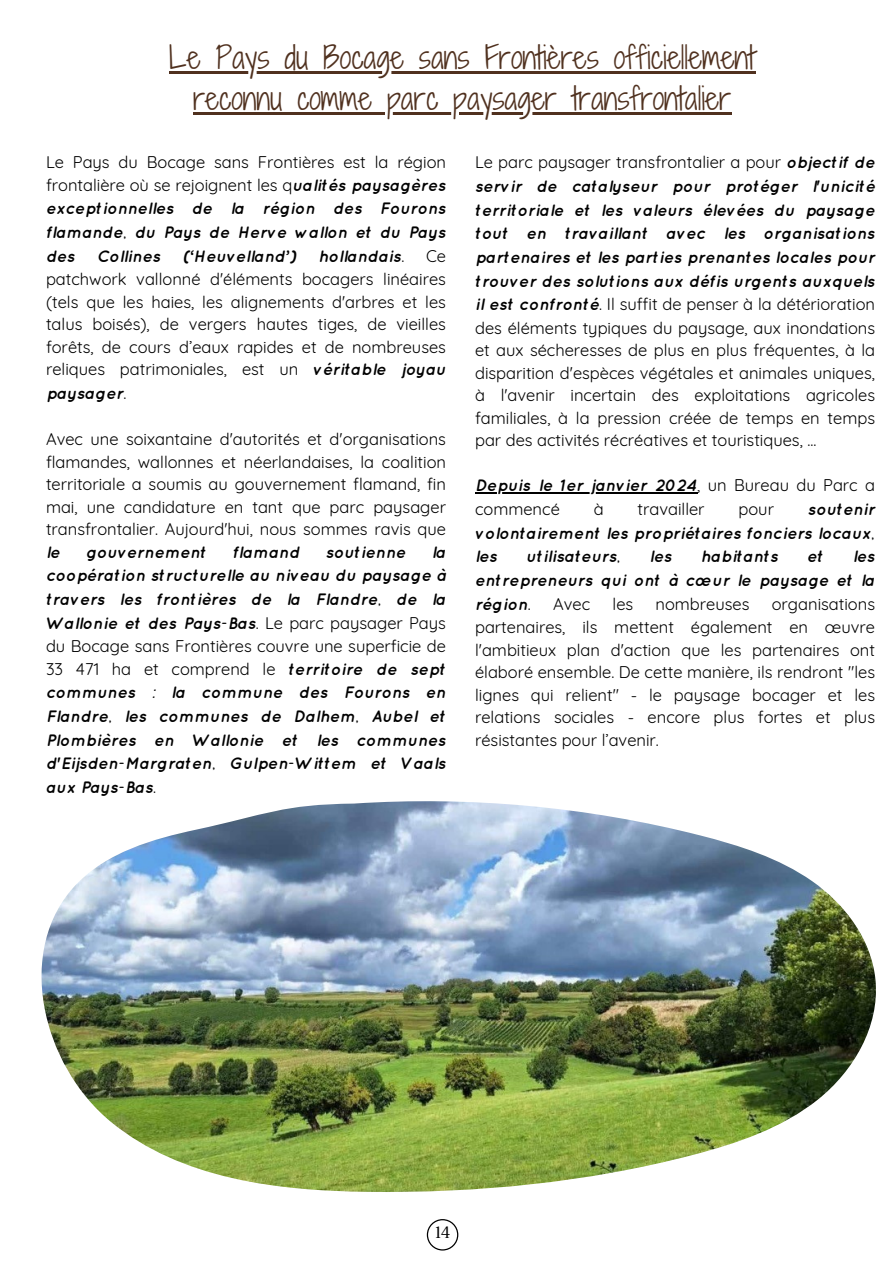
<style>
.page{position:relative;width:893px;height:1264px;background:#fff}
.page>*{position:absolute;margin:0;border:0;box-sizing:border-box;transform-origin:0 0}
.t1{font:30px "Shadows Into Light Two";color:#50311f}
.t2{font:18px "Luthier";color:#000}
.t3{font:16.5px/23.1px "Quicksand";color:#000;text-align:justify}
.t4{font:italic 700 16.5px/23.5px "Quicksand";color:#000;text-align:justify}
.s1{font-weight:400;font-style:normal}
.s2{font-weight:700;font-style:italic}
</style>
<div class="page">
<svg style="left:427px;top:1219px;width:31px;height:31px"></svg>
<img style="left:41px;top:801px;width:835px;height:391px">
<hr style="left:169px;top:71px;width:586px;height:2px;background:#50311f">
<hr style="left:193px;top:113px;width:538px;height:2px;background:#50311f">
<hr style="left:475px;top:492px;width:222px;height:1px;background:#000">
<p class="t1" style="left:169px;top:35px;width:587px">Le Pays du Bocage sans Frontières officiellement</p>
<p class="t1" style="left:193px;top:77px;width:539px">reconnu comme parc paysager transfrontalier</p>
<p class="t4" style="left:46px;top:150px;width:401px"><span class="s1">Le Pays du Bocage sans Frontières est la région frontalière où se rejoignent les q</span>ualités paysagères exceptionnelles de la région des Fourons flamande, du Pays de Herve wallon et du Pays des</p>
<p class="t3" style="left:475px;top:151px;width:401px">Le parc paysager transfrontalier a pour <span class="s2">objectif de servir de catalyseur pour protéger l'unicité territoriale et les valeurs élevées du paysage tout en travaillant avec les organisations partenaires et les parties prenantes locales pour trouver des solutions aux défis urgents auxquels il est confronté</span>. Il suffit de penser à la détérioration des éléments typiques du paysage, aux inondations et aux sécheresses de plus en plus fréquentes, à la disparition d'espèces végétales et animales uniques, à l'avenir incertain des exploitations agricoles familiales, à la pression créée de temps en temps par des activités récréatives et touristiques, ...</p>
<p class="t3" style="left:475px;top:473px;width:401px;line-height:23.7px"><span class="s2">Depuis le 1er janvier 2024</span>, un Bureau du Parc a commencé</p>
<p class="t3" style="left:46px;top:244px;width:401px;text-indent:380px">Ce patchwork vallonné d'éléments bocagers linéaires (tels que les haies, les alignements d'arbres et les talus boisés), de vergers hautes tiges, de vieilles forêts, de cours d’eaux rapides et de nombreuses reliques patrimoniales, est un <span class="s2">véritable joyau paysager</span>.</p>
<p class="t3" style="left:46px;top:428px;width:401px;line-height:22.5px">Avec une soixantaine d'autorités et d'organisations flamandes, wallonnes et néerlandaises, la coalition territoriale a soumis au gouvernement flamand, fin mai, une candidature en tant que parc paysager transfrontalier. Aujourd'hui, nous sommes ravis que <span class="s2">le</span></p>
<p class="t4" style="left:97px;top:244px;width:65px">Collines</p>
<p class="t4" style="left:183px;top:244px;width:115px">(‘Heuvelland’)</p>
<p class="t4" style="left:318px;top:244px;width:87px">hollandais<span class="s1">.</span></p>
<p class="t3" style="left:593px;top:497px;width:11px">à</p>
<p class="t3" style="left:637px;top:497px;width:69px">travailler</p>
<p class="t3" style="left:738px;top:497px;width:37px">pour</p>
<p class="t4" style="left:475px;top:497px;width:401px;text-indent:333px">soutenir volontairement les propriétaires fonciers locaux, les</p>
<p class="t4" style="left:86px;top:540px;width:122px">gouvernement</p>
<p class="t4" style="left:233px;top:540px;width:69px">flamand</p>
<p class="t4" style="left:326px;top:540px;width:82px">soutienne</p>
<p class="t4" style="left:46px;top:540px;width:401px;text-indent:385px">la coopération structurelle au niveau du paysage à travers les frontières de la Flandre, de la Wallonie et des Pays-Bas<span class="s1">. Le parc paysager Pays du Bocage sans Frontières couvre une superficie de 33 471 ha et comprend le</span> territoire de sept communes : la commune des Fourons en Flandre, les communes de Dalhem, Aubel et Plombières en Wallonie et les communes d'Eijsden-Margraten, Gulpen-Wittem et Vaals aux Pays-Bas<span class="s1">.</span></p>
<p class="t4" style="left:526px;top:544px;width:96px">utilisateurs,</p>
<p class="t4" style="left:649px;top:544px;width:24px">les</p>
<p class="t4" style="left:700px;top:544px;width:79px">habitants</p>
<p class="t4" style="left:807px;top:544px;width:18px">et</p>
<p class="t4" style="left:475px;top:544px;width:401px;text-indent:377px">les entrepreneurs qui ont à cœur le paysage et la région<span class="s1">.</span></p>
<p class="t3" style="left:553px;top:592px;width:39px">Avec</p>
<p class="t3" style="left:612px;top:592px;width:22px">les</p>
<p class="t3" style="left:655px;top:592px;width:95px">nombreuses</p>
<p class="t3" style="left:475px;top:592px;width:401px;line-height:22.6px;text-indent:297px">organisations partenaires, ils mettent également en œuvre l'ambitieux plan d'action que les partenaires ont élaboré ensemble. De cette manière, ils rendront "les lignes qui relient" - le paysage bocager et les relations sociales - encore plus fortes et plus résistantes pour l’avenir.</p>
<p class="t2" style="left:434px;top:1225px;width:17px">14</p>
</div>
